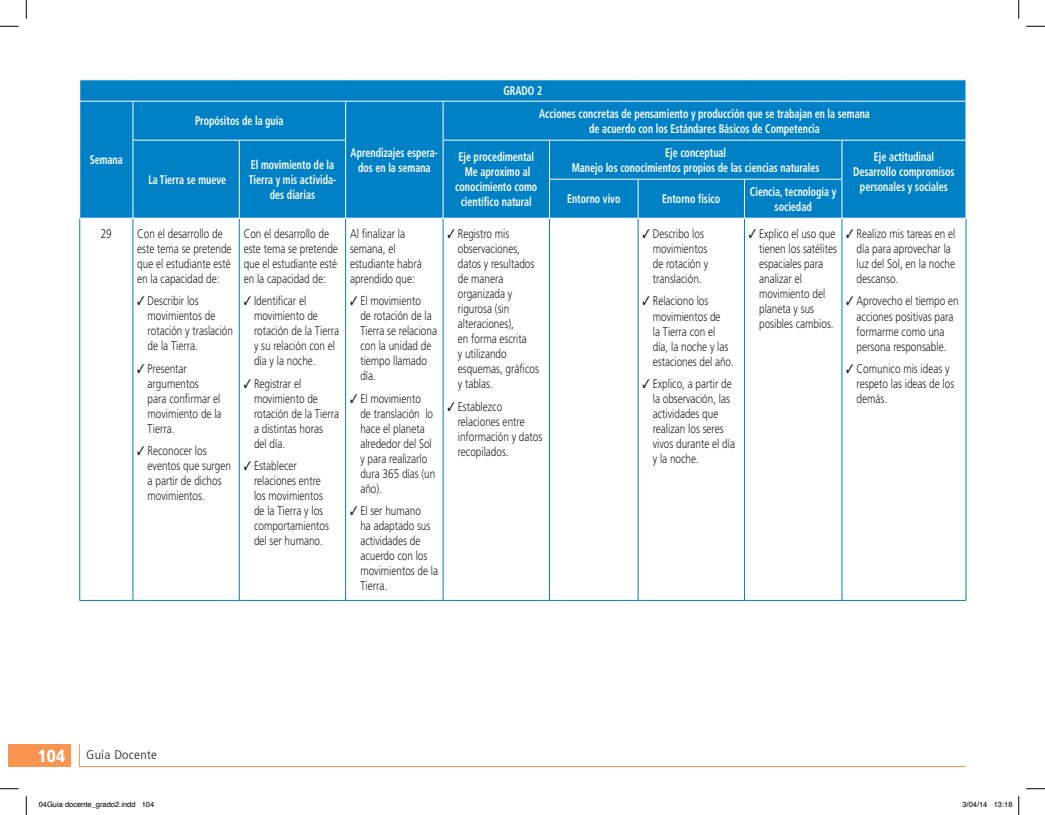
<style>
.page{position:relative;width:1045px;height:815px;background:#fff}
.page>*{position:absolute;margin:0;border:0;box-sizing:border-box;transform-origin:0 0}
.t1{font:300 12.5px/15px "Frutiger LT Std";color:#231f20;scale:.8 1}
.t2{font:700 condensed 12.5px/15px "Frutiger LT Std";color:#fff;text-align:center;scale:.8 1}
.t3{font:300 condensed 12.5px "Frutiger LT Std";letter-spacing:.02em;color:#231f20;scale:1.1 1}
.t4{font:7.5px "Helvetica";color:#000}
.s1{font-weight:900;font-size:17.5px;color:#fff}
</style>
<div class="page">
<div style="left:9px;top:743px;width:62px;height:23px;background:#f79551"></div>
<svg style="left:79px;top:744px;width:887px;height:23px"></svg>
<div style="left:80px;top:80px;width:885px;height:138px;background:#0080c5"></div>
<hr style="left:79px;top:218px;width:1px;height:382px;background:#0080c5">
<hr style="left:133px;top:218px;width:1px;height:382px;background:#0080c5">
<hr style="left:239px;top:218px;width:1px;height:382px;background:#0080c5">
<hr style="left:345px;top:218px;width:1px;height:382px;background:#0080c5">
<hr style="left:443px;top:218px;width:1px;height:382px;background:#0080c5">
<hr style="left:549px;top:218px;width:1px;height:382px;background:#0080c5">
<hr style="left:638px;top:218px;width:1px;height:382px;background:#0080c5">
<hr style="left:744px;top:218px;width:1px;height:382px;background:#0080c5">
<hr style="left:841px;top:218px;width:1px;height:382px;background:#0080c5">
<hr style="left:965px;top:218px;width:1px;height:382px;background:#0080c5">
<hr style="left:346px;top:600px;width:97px;height:1px;background:#0080c5">
<hr style="left:443px;top:600px;width:106px;height:1px;background:#0080c5">
<hr style="left:549px;top:600px;width:89px;height:1px;background:#0080c5">
<hr style="left:638px;top:600px;width:106px;height:1px;background:#0080c5">
<hr style="left:744px;top:600px;width:98px;height:1px;background:#0080c5">
<hr style="left:842px;top:600px;width:124px;height:1px;background:#0080c5">
<hr style="left:133px;top:101px;width:1px;height:39px;background:#fff">
<hr style="left:345px;top:101px;width:1px;height:39px;background:#fff">
<hr style="left:443px;top:101px;width:1px;height:39px;background:#fff">
<hr style="left:133px;top:140px;width:1px;height:39px;background:#fff">
<hr style="left:239px;top:140px;width:1px;height:39px;background:#fff">
<hr style="left:345px;top:140px;width:1px;height:39px;background:#fff">
<hr style="left:133px;top:179px;width:1px;height:39px;background:#fff">
<hr style="left:239px;top:179px;width:1px;height:39px;background:#fff">
<hr style="left:345px;top:179px;width:1px;height:39px;background:#fff">
<hr style="left:443px;top:140px;width:1px;height:39px;background:#fff">
<hr style="left:443px;top:179px;width:1px;height:39px;background:#fff">
<hr style="left:549px;top:140px;width:1px;height:39px;background:#fff">
<hr style="left:841px;top:140px;width:1px;height:39px;background:#fff">
<hr style="left:549px;top:179px;width:1px;height:39px;background:#fff">
<hr style="left:638px;top:179px;width:1px;height:39px;background:#fff">
<hr style="left:744px;top:179px;width:1px;height:39px;background:#fff">
<hr style="left:841px;top:179px;width:1px;height:39px;background:#fff">
<svg style="left:79px;top:80px;width:1px;height:21px"></svg>
<svg style="left:965px;top:80px;width:1px;height:21px"></svg>
<hr style="left:79px;top:101px;width:54px;height:1px;background:#fff">
<hr style="left:79px;top:218px;width:54px;height:1px;background:#fff">
<hr style="left:133px;top:101px;width:106px;height:1px;background:#fff">
<hr style="left:239px;top:101px;width:107px;height:1px;background:#fff">
<hr style="left:346px;top:101px;width:97px;height:1px;background:#fff">
<hr style="left:443px;top:101px;width:106px;height:1px;background:#fff">
<hr style="left:549px;top:101px;width:89px;height:1px;background:#fff">
<hr style="left:638px;top:101px;width:106px;height:1px;background:#fff">
<hr style="left:744px;top:101px;width:98px;height:1px;background:#fff">
<hr style="left:842px;top:101px;width:124px;height:1px;background:#fff">
<hr style="left:133px;top:140px;width:106px;height:1px;background:#fff">
<hr style="left:239px;top:140px;width:107px;height:1px;background:#fff">
<hr style="left:133px;top:218px;width:106px;height:1px;background:#fff">
<hr style="left:239px;top:218px;width:107px;height:1px;background:#fff">
<hr style="left:443px;top:140px;width:106px;height:1px;background:#fff">
<hr style="left:443px;top:218px;width:106px;height:1px;background:#fff">
<hr style="left:549px;top:140px;width:89px;height:1px;background:#fff">
<hr style="left:638px;top:140px;width:106px;height:1px;background:#fff">
<hr style="left:744px;top:140px;width:98px;height:1px;background:#fff">
<hr style="left:842px;top:140px;width:124px;height:1px;background:#fff">
<hr style="left:842px;top:218px;width:124px;height:1px;background:#fff">
<hr style="left:549px;top:179px;width:89px;height:1px;background:#fff">
<hr style="left:638px;top:179px;width:106px;height:1px;background:#fff">
<hr style="left:744px;top:179px;width:98px;height:1px;background:#fff">
<hr style="left:549px;top:218px;width:89px;height:1px;background:#fff">
<hr style="left:638px;top:218px;width:106px;height:1px;background:#fff">
<hr style="left:744px;top:218px;width:98px;height:1px;background:#fff">
<hr style="left:79px;top:600px;width:54px;height:1px;background:#0080c5">
<hr style="left:133px;top:600px;width:106px;height:1px;background:#0080c5">
<hr style="left:239px;top:600px;width:107px;height:1px;background:#0080c5">
<svg style="left:0;top:25px;width:19px;height:2px"></svg>
<svg style="left:1026px;top:25px;width:19px;height:2px"></svg>
<svg style="left:0;top:788px;width:19px;height:1px"></svg>
<svg style="left:1026px;top:788px;width:19px;height:1px"></svg>
<svg style="left:25px;top:0;width:2px;height:19px"></svg>
<svg style="left:25px;top:796px;width:2px;height:18px"></svg>
<svg style="left:1018px;top:0;width:1px;height:19px"></svg>
<svg style="left:1018px;top:796px;width:1px;height:18px"></svg>
<p class="t2" style="left:90px;top:152px;width:43px">Semana</p>
<p class="t2" style="left:195px;top:113px;width:112px">Propósitos de la guía</p>
<p class="t2" style="left:148px;top:172px;width:99px">La Tierra se mueve</p>
<p class="t2" style="left:249px;top:157px;width:111px">El movimiento de la<br>Tierra y mis activida&shy;des diarias</p>
<p class="t1" style="left:101px;top:226px;width:15px">29</p>
<p class="t1" style="left:137px;top:226px;width:119px">Con el desarrollo de este tema se pretende que el estudiante esté en la capacidad de:</p>
<p class="t1" style="left:148px;top:293px;width:108px;text-indent:-10px">✓ Describir los movimientos de rotación y traslación de la Tierra.</p>
<p class="t1" style="left:148px;top:361px;width:94px;text-indent:-10px">✓ Presentar argumentos<br>para confirmar el movimiento de la<br>Tierra.</p>
<p class="t1" style="left:148px;top:443px;width:106px;text-indent:-10px">✓ Reconocer los eventos que surgen a partir de dichos movimientos.</p>
<p class="t1" style="left:244px;top:226px;width:119px">Con el desarrollo de este tema se pretende que el estudiante esté en la capacidad de:</p>
<p class="t1" style="left:254px;top:293px;width:108px;text-indent:-10px">✓ Identificar el movimiento de rotación de la Tierra y su relación con el día y la noche.</p>
<p class="t1" style="left:254px;top:376px;width:108px;text-indent:-10px">✓ Registrar el movimiento de rotación de la Tierra a distintas horas<br>del día.</p>
<p class="t1" style="left:254px;top:458px;width:95px;text-indent:-10px">✓ Establecer relaciones entre los movimientos de la Tierra y los comportamientos del ser humano.</p>
<p class="t2" style="left:351px;top:145px;width:111px">Aprendizajes espera&shy;dos en la semana</p>
<p class="t1" style="left:350px;top:226px;width:91px">Al finalizar la semana, el estudiante habrá aprendido que:</p>
<p class="t1" style="left:360px;top:293px;width:97px;text-indent:-10px">✓ El movimiento<br>de rotación de la<br>Tierra se relaciona con la unidad de tiempo llamado día.</p>
<p class="t1" style="left:360px;top:391px;width:95px;text-indent:-10px">✓ El movimiento<br>de translación lo hace el planeta alrededor del Sol y para realizarlo dura 365 días (un año).</p>
<p class="t1" style="left:360px;top:503px;width:99px;text-indent:-10px">✓ El ser humano<br>ha adaptado sus actividades de acuerdo con los movimientos de la<br>Tierra.</p>
<p class="t2" style="left:503px;top:83px;width:50px">GRADO 2</p>
<p class="t2" style="left:539px;top:106px;width:415px">Acciones concretas de pensamiento y producción que se trabajan en la semana de acuerdo con los Estándares Básicos de Competencia</p>
<p class="t2" style="left:455px;top:149px;width:104px">Eje procedimental<br>Me aproximo al conocimiento como científico natural</p>
<p class="t2" style="left:572px;top:145px;width:311px">Eje conceptual<br>Manejo los conocimientos propios de las ciencias naturales</p>
<p class="t2" style="left:853px;top:149px;width:128px">Eje actitudinal<br>Desarrollo compromisos personales y sociales</p>
<p class="t2" style="left:567px;top:191px;width:68px">Entorno vivo</p>
<p class="t2" style="left:662px;top:191px;width:74px">Entorno físico</p>
<p class="t2" style="left:750px;top:184px;width:110px">Ciencia, tecnología y sociedad</p>
<p class="t1" style="left:458px;top:227px;width:103px;text-indent:-10px">✓ Registro mis observaciones, datos y resultados de manera organizada y rigurosa (sin alteraciones),<br>en forma escrita<br>y utilizando esquemas, gráficos y tablas.</p>
<p class="t1" style="left:458px;top:399px;width:107px;text-indent:-10px">✓ Establezco relaciones entre información y datos recopilados.</p>
<p class="t1" style="left:653px;top:227px;width:71px;text-indent:-10px">✓ Describo los movimientos de rotación y translación.</p>
<p class="t1" style="left:653px;top:294px;width:103px;text-indent:-10px">✓ Relaciono los movimientos de<br>la Tierra con el día, la noche y las estaciones del año.</p>
<p class="t1" style="left:653px;top:376px;width:104px;text-indent:-10px">✓ Explico, a partir de la observación, las actividades que realizan los seres vivos durante el día y la noche.</p>
<p class="t1" style="left:759px;top:227px;width:99px;text-indent:-10px">✓ Explico el uso que tienen los satélites espaciales para analizar el movimiento del planeta y sus posibles cambios.</p>
<p class="t1" style="left:856px;top:227px;width:125px;text-indent:-10px">✓ Realizo mis tareas en el día para aprovechar la luz del Sol, en la noche descanso.</p>
<p class="t1" style="left:846px;top:294px;width:142px;text-align:center">✓ Aprovecho el tiempo en acciones positivas para formarme como una persona responsable.</p>
<p class="t1" style="left:856px;top:361px;width:124px;text-indent:-10px">✓ Comunico mis ideas y respeto las ideas de los demás.</p>
<p class="t3" style="left:38px;top:747px;width:110px"><span class="s1">104</span> Guía Docente</p>
<p class="t4" style="left:39px;top:798px;width:117px">04Guia docente_grado2.indd 104</p>
<p class="t4" style="left:962px;top:798px;width:52px">3/04/14 13:18</p>
</div>
